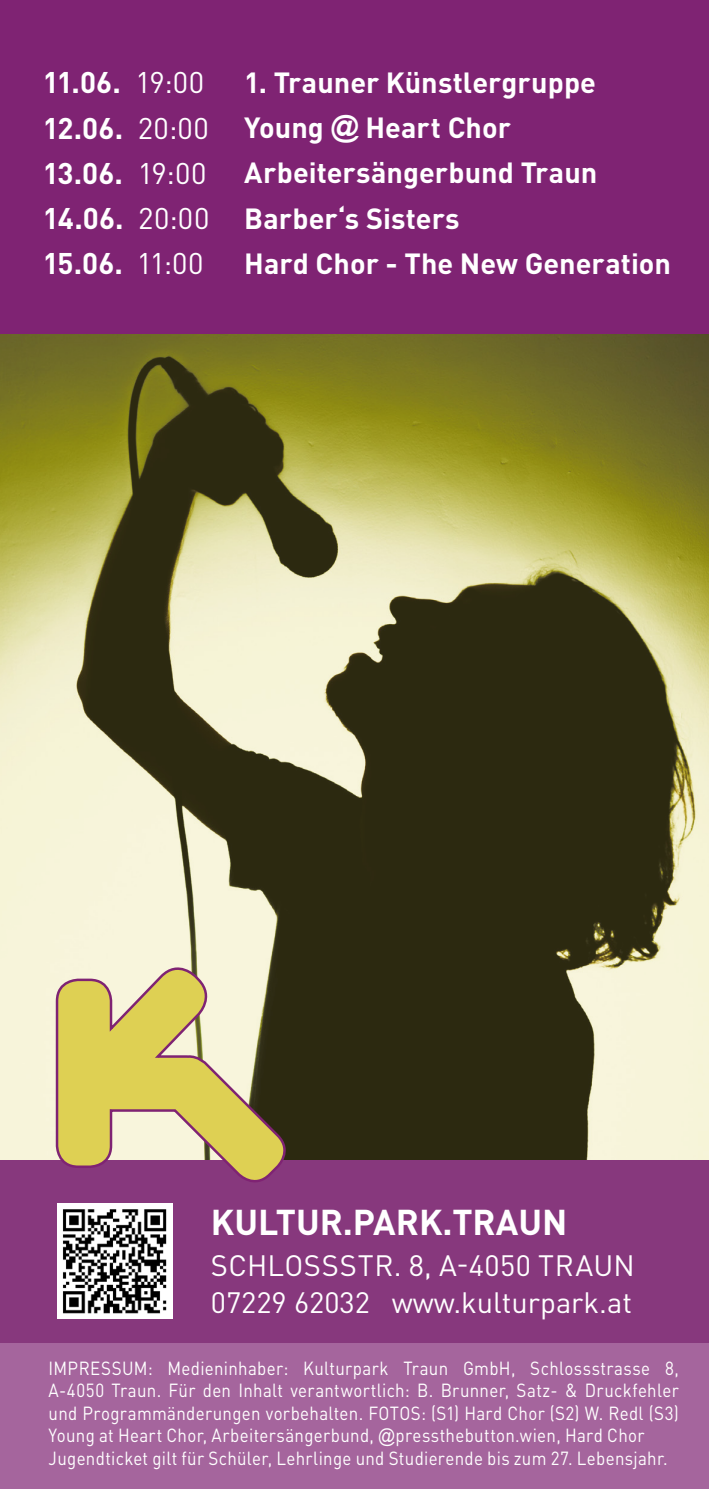
<style>
.page{position:relative;width:709px;height:1489px;background:#fff}
.page>*{position:absolute;margin:0;border:0;box-sizing:border-box;transform-origin:0 0}
.t1{font:700 35.5px "DIN Pro";color:#fff}
.Fliesstext{font:700 29.5px "DIN Pro";letter-spacing:-.015em;color:#fff}
.t2{font:29px "DIN Pro";color:#fff}
.t3{font:29px "DIN Pro";letter-spacing:.02em;color:#fff}
.Fliesstext-2{font:700 28.75px "DIN Pro";color:#fff}
.Standard__Web{font:18.75px/22.5px "DIN Pro";letter-spacing:.02em;color:#fff;text-align:justify;scale:.9 1}
.s1{font-weight:400}
.s2{font-family:"Arial"}
</style>
<div class="page">
<div style="left:0;top:1341px;width:709px;height:147px;background:#a5659d"></div>
<img style="left:0;top:334px;width:709px;height:826px">
<div style="left:0;top:1160px;width:709px;height:182px;background:#87387d"></div>
<svg style="left:55px;top:958px;width:238px;height:224px"></svg>
<img style="left:57px;top:1203px;width:115px;height:115px">
<div style="left:0;top:0;width:709px;height:334px;background:#7f2373"></div>
<p class="Fliesstext" style="left:43px;top:63px;width:163px">11.06. <span class="s1">19:00</span></p>
<p class="Fliesstext-2" style="left:244px;top:63px;width:353px">1. Trauner Künstlergruppe</p>
<p class="Fliesstext" style="left:43px;top:108px;width:167px">12.06. <span class="s1">20:00</span></p>
<p class="Fliesstext-2" style="left:244px;top:109px;width:268px">Young <span class="s2">@</span> Heart Chor</p>
<p class="Fliesstext" style="left:43px;top:154px;width:165px">13.06. <span class="s1">19:00</span></p>
<p class="Fliesstext-2" style="left:244px;top:154px;width:354px">Arbeitersängerbund Traun</p>
<p class="Fliesstext" style="left:43px;top:199px;width:168px">14.06. <span class="s1">20:00</span></p>
<p class="Fliesstext-2" style="left:244px;top:199px;width:217px">Barber‘s Sisters</p>
<p class="Fliesstext" style="left:43px;top:244px;width:162px">15.06. <span class="s1">11:00</span></p>
<p class="Fliesstext-2" style="left:244px;top:244px;width:428px">Hard Chor - The New Generation</p>
<p class="t1" style="left:211px;top:1198px;width:358px">KULTUR.PARK.TRAUN</p>
<p class="t3" style="left:211px;top:1246px;width:425px">SCHLOSSSTR. 8, A-4050 TRAUN</p>
<p class="t2" style="left:211px;top:1283px;width:423px">07229 62032 www.kulturpark.at</p>
<p class="Standard__Web" style="left:49px;top:1356px;width:701px">IMPRESSUM: Medieninhaber: Kulturpark Traun GmbH, Schlossstrasse 8, A-4050 Traun. Für den Inhalt verantwortlich: B. Brunner, Satz- &amp; Druckfehler und Programmänderungen vorbehalten. FOTOS: (S1) Hard Chor (S2) W. Redl (S3)<br>Young at Heart Chor, Arbeitersängerbund, <span class="s2">@</span>pressthebutton.wien, Hard Chor</p>
<p class="Standard__Web" style="left:49px;top:1446px;width:689px">Jugendticket gilt für Schüler, Lehrlinge und Studierende bis zum 27. Lebensjahr.</p>
</div>
